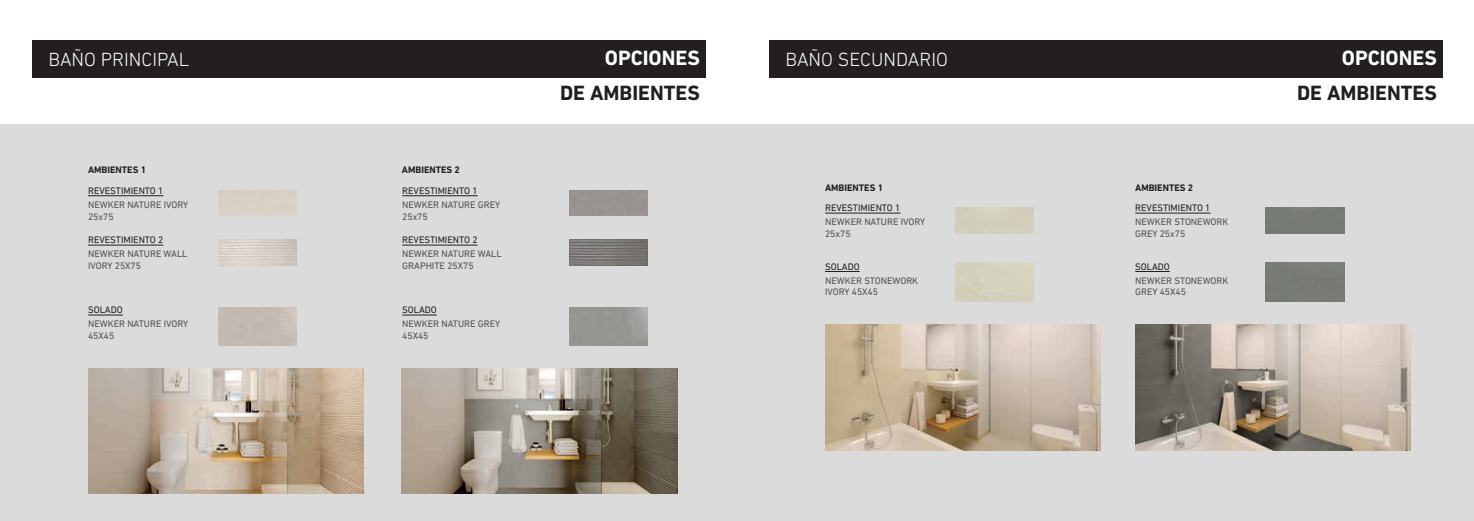
<style>
.page{position:relative;width:1474px;height:521px;background:#fff}
.page>*{position:absolute;margin:0;border:0;box-sizing:border-box;transform-origin:0 0}
.t1{font:700 21px/34.1px "DIN Next LT Pro";color:#231f20;text-align:right}
.t2{font:300 19.43px "DIN Next LT Pro";color:#fff}
.t3{font:9.62px/11.5px "DIN Next LT Pro";color:#4f5252}
.t4{font:9.62px "DIN Next LT Pro";color:#231f20}
.t5{font:700 9.62px "DIN Next LT Pro";color:#231f20}
.s1{color:#fff}
</style>
<div class="page">
<div style="left:0;top:124px;width:737px;height:397px;background:#dadbda"></div>
<div style="left:32px;top:40px;width:674px;height:38px;background:#231f20"></div>
<hr style="left:88px;top:195px;width:75px;height:1px;background:#231f20">
<hr style="left:402px;top:195px;width:75px;height:1px;background:#231f20">
<hr style="left:88px;top:245px;width:75px;height:1px;background:#231f20">
<hr style="left:402px;top:245px;width:75px;height:1px;background:#231f20">
<hr style="left:88px;top:315px;width:35px;height:1px;background:#231f20">
<hr style="left:402px;top:315px;width:35px;height:1px;background:#231f20">
<img style="left:219px;top:240px;width:78px;height:25px">
<img style="left:88px;top:368px;width:275px;height:126px">
<img style="left:402px;top:368px;width:275px;height:126px">
<div style="left:737px;top:124px;width:736px;height:397px;background:#dadbda"></div>
<div style="left:769px;top:40px;width:674px;height:38px;background:#231f20"></div>
<img style="left:825px;top:324px;width:275px;height:126px">
<img style="left:1135px;top:324px;width:275px;height:126px">
<hr style="left:825px;top:213px;width:75px;height:1px;background:#231f20">
<hr style="left:1135px;top:213px;width:75px;height:1px;background:#231f20">
<hr style="left:825px;top:271px;width:34px;height:1px;background:#231f20">
<hr style="left:1135px;top:271px;width:34px;height:1px;background:#231f20">
<h2 class="t2" style="left:48px;top:48px;width:142px">BAÑO PRINCIPAL</h2>
<h1 class="t1" style="left:1266px;top:41px;width:171px"><span class="s1">OPCIONES<br>DE</span> DE AMBIENTES</h1>
<h2 class="t2" style="left:785px;top:48px;width:164px">BAÑO SECUNDARIO</h2>
<h1 class="t1" style="left:530px;top:41px;width:171px"><span class="s1">OPCIONES<br>DE</span> DE AMBIENTES</h1>
<p class="t5" style="left:88px;top:164px;width:59px">AMBIENTES 1</p>
<p class="t5" style="left:402px;top:164px;width:59px">AMBIENTES 2</p>
<p class="t4" style="left:88px;top:185px;width:77px">REVESTIMIENTO 1</p>
<p class="t3" style="left:88px;top:199px;width:102px">NEWKER NATURE IVORY<br>25x75</p>
<p class="t4" style="left:402px;top:185px;width:77px">REVESTIMIENTO 1</p>
<p class="t3" style="left:402px;top:199px;width:100px">NEWKER NATURE GREY<br>25x75</p>
<p class="t4" style="left:88px;top:235px;width:77px">REVESTIMIENTO 2</p>
<p class="t3" style="left:88px;top:248px;width:101px">NEWKER NATURE WALL<br>IVORY 25X75</p>
<p class="t4" style="left:88px;top:304px;width:36px">SOLADO</p>
<p class="t3" style="left:88px;top:318px;width:102px">NEWKER NATURE IVORY<br>45X45</p>
<p class="t4" style="left:402px;top:235px;width:77px">REVESTIMIENTO 2</p>
<p class="t3" style="left:402px;top:248px;width:101px">NEWKER NATURE WALL<br>GRAPHITE 25X75</p>
<p class="t4" style="left:402px;top:304px;width:36px">SOLADO</p>
<p class="t3" style="left:402px;top:318px;width:100px">NEWKER NATURE GREY<br>45X45</p>
<p class="t5" style="left:825px;top:182px;width:59px">AMBIENTES 1</p>
<p class="t5" style="left:1135px;top:182px;width:59px">AMBIENTES 2</p>
<p class="t4" style="left:825px;top:203px;width:77px">REVESTIMIENTO 1</p>
<p class="t3" style="left:825px;top:216px;width:102px">NEWKER NATURE IVORY<br>25x75</p>
<p class="t4" style="left:825px;top:261px;width:36px">SOLADO</p>
<p class="t3" style="left:825px;top:275px;width:95px">NEWKER STONEWORK<br>IVORY 45X45</p>
<p class="t4" style="left:1135px;top:203px;width:77px">REVESTIMIENTO 1</p>
<p class="t3" style="left:1135px;top:216px;width:95px">NEWKER STONEWORK<br>GREY 25x75</p>
<p class="t4" style="left:1135px;top:261px;width:36px">SOLADO</p>
<p class="t3" style="left:1135px;top:275px;width:95px">NEWKER STONEWORK<br>GREY 45X45</p>
</div>
